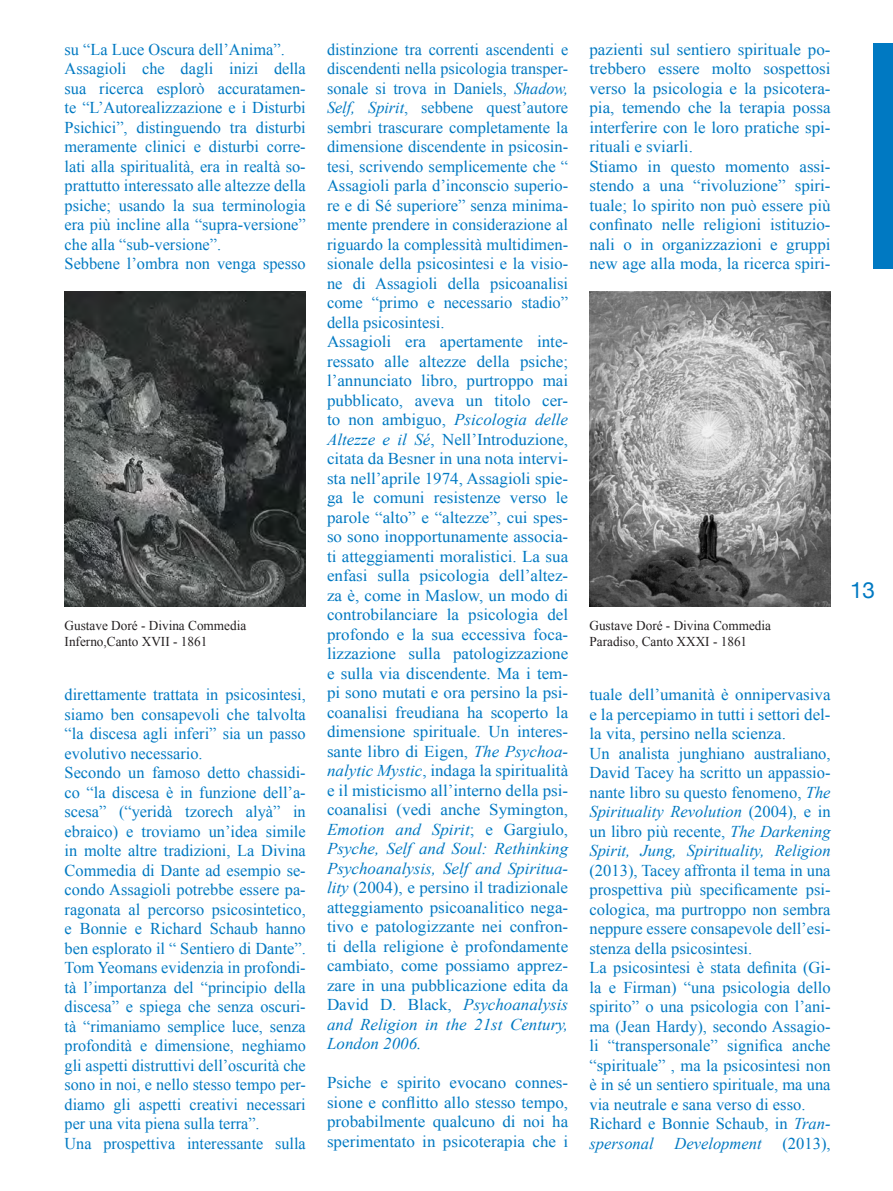
<style>
.page{position:relative;width:893px;height:1191px;background:#fff}
.page>*{position:absolute;margin:0;border:0;box-sizing:border-box;transform-origin:0 0}
.t1{font:22.5px "Helvetica Neue";color:#0079c2}
._1-articoloPSICOSINT{font:16.5px/19.5px "Times New Roman";color:#0079c2;text-align:justify}
._1-articoloPSICOSINT-2{font:italic 16.5px "Times New Roman";color:#0079c2}
._1-articoloPSICOSINT-3{font:13.5px "Times New Roman";color:#231f20}
.s1{font-style:italic}
</style>
<div class="page">
<img style="left:65px;top:291px;width:240px;height:316px">
<img style="left:589px;top:291px;width:241px;height:316px">
<div style="left:872px;top:43px;width:20px;height:226px;background:#0079c2"></div>
<p class="_1-articoloPSICOSINT" style="left:65px;top:39px;width:221px">su “La Luce Oscura dell’Anima”.</p>
<p class="_1-articoloPSICOSINT" style="left:65px;top:59px;width:243px">Assagioli che dagli inizi della sua ricerca esplorò accuratamen&shy;te “L’Autorealizzazione e i Disturbi Psichici”, distinguendo tra disturbi meramente clinici e disturbi corre&shy;lati alla spiritualità, era in realtà so&shy;prattutto interessato alle altezze della psiche; usando la sua terminologia era più incline alla “supra-versione” che alla “sub-versione”.</p>
<p class="_1-articoloPSICOSINT" style="left:65px;top:254px;width:242px">Sebbene l’ombra non venga spesso</p>
<p class="_1-articoloPSICOSINT-3" style="left:65px;top:616px;width:183px">Gustave Doré - Divina Commedia</p>
<p class="_1-articoloPSICOSINT-3" style="left:65px;top:633px;width:144px">Inferno,Canto XVII - 1861</p>
<p class="_1-articoloPSICOSINT" style="left:65px;top:685px;width:243px">direttamente trattata in psicosintesi, siamo ben consapevoli che talvolta “la discesa agli inferi” sia un passo evolutivo necessario.</p>
<p class="_1-articoloPSICOSINT" style="left:65px;top:763px;width:243px">Secondo un famoso detto chassidi&shy;co “la discesa è in funzione dell’a&shy;scesa” (“yeridà tzorech alyà” in ebraico) e troviamo un’idea simile in molte altre tradizioni, La Divina Commedia di Dante ad esempio se&shy;condo Assagioli potrebbe essere pa&shy;ragonata al percorso psicosintetico, e Bonnie e Richard Schaub hanno ben esplorato il “ Sentiero di Dante”.<br>Tom Yeomans evidenzia in profondi&shy;tà l’importanza del “principio della discesa” e spiega che senza oscuri&shy;tà “rimaniamo semplice luce, senza profondità e dimensione, neghiamo gli aspetti distruttivi dell’oscurità che sono in noi, e nello stesso tempo per&shy;diamo gli aspetti creativi necessari per una vita piena sulla terra”.</p>
<p class="_1-articoloPSICOSINT" style="left:65px;top:1133px;width:242px">Una prospettiva interessante sulla</p>
<p class="_1-articoloPSICOSINT" style="left:327px;top:39px;width:242px">distinzione tra correnti ascendenti e discendenti nella psicologia transper&shy;sonale si trova in Daniels, <span class="s1">Shadow, Self, Spirit</span>, sebbene quest’autore sembri trascurare completamente la dimensione discendente in psicosin&shy;tesi, scrivendo semplicemente che “ Assagioli parla d’inconscio superio&shy;re e di Sé superiore” senza minima&shy;mente prendere in considerazione al riguardo la complessità multidimen&shy;sionale della psicosintesi e la visio&shy;ne di Assagioli della psicoanalisi come “primo e necessario stadio” della psicosintesi.</p>
<p class="_1-articoloPSICOSINT" style="left:327px;top:332px;width:243px">Assagioli era apertamente inte&shy;ressato alle altezze della psiche; l’annunciato libro, purtroppo mai pubblicato, aveva un titolo cer&shy;to non ambiguo, <span class="s1">Psicologia delle Altezze e il Sé</span>, Nell’Introduzione, citata da Besner in una nota intervi&shy;sta nell’aprile 1974, Assagioli spie&shy;ga le comuni resistenze verso le parole “alto” e “altezze”, cui spes&shy;so sono inopportunamente associa&shy;ti atteggiamenti moralistici. La sua enfasi sulla psicologia dell’altez&shy;za è, come in Maslow, un modo di controbilanciare la psicologia del profondo e la sua eccessiva foca&shy;lizzazione sulla patologizzazione e sulla via discendente. Ma i tem&shy;pi sono mutati e ora persino la psi&shy;coanalisi freudiana ha scoperto la dimensione spirituale. Un interes&shy;sante libro di Eigen, <span class="s1">The Psychoa&shy;nalytic Mystic</span>, indaga la spiritualità e il misticismo all’interno della psi&shy;coanalisi (vedi anche Symington, <span class="s1">Emotion and Spirit</span>; e Gargiulo, <span class="s1">Psyche, Self and Soul: Rethinking Psychoanalysis, Self and Spiritua&shy;lity</span> (2004), e persino il tradizionale atteggiamento psicoanalitico nega&shy;tivo e patologizzante nei confron&shy;ti della religione è profondamente cambiato, come possiamo apprez&shy;zare in una pubblicazione edita da David D. Black, <span class="s1">Psychoanalysis and Religion in the 21st Century, London 2006.</span></p>
<p class="_1-articoloPSICOSINT" style="left:327px;top:1073px;width:242px">Psiche e spirito evocano connes&shy;sione e conflitto allo stesso tempo, probabilmente qualcuno di noi ha sperimentato in psicoterapia che i</p>
<p class="_1-articoloPSICOSINT" style="left:589px;top:39px;width:242px">pazienti sul sentiero spirituale po&shy;trebbero essere molto sospettosi verso la psicologia e la psicotera&shy;pia, temendo che la terapia possa interferire con le loro pratiche spi&shy;rituali e sviarli.</p>
<p class="_1-articoloPSICOSINT" style="left:589px;top:156px;width:243px">Stiamo in questo momento assi&shy;stendo a una “rivoluzione” spiri&shy;tuale; lo spirito non può essere più confinato nelle religioni istituzio&shy;nali o in organizzazioni e gruppi new age alla moda, la ricerca spiri-</p>
<p class="_1-articoloPSICOSINT-3" style="left:589px;top:616px;width:183px">Gustave Doré - Divina Commedia</p>
<p class="_1-articoloPSICOSINT-3" style="left:589px;top:633px;width:159px">Paradiso, Canto XXXI - 1861</p>
<p class="_1-articoloPSICOSINT" style="left:589px;top:685px;width:243px">tuale dell’umanità è onnipervasiva e la percepiamo in tutti i settori del&shy;la vita, persino nella scienza.</p>
<p class="_1-articoloPSICOSINT" style="left:589px;top:743px;width:242px">Un analista junghiano australiano, David Tacey ha scritto un appassio&shy;nante libro su questo fenomeno, <span class="s1">The Spirituality Revolution</span> (2004), e in un libro più recente, <span class="s1">The Darkening Spirit, Jung, Spirituality, Religion </span>(2013), Tacey affronta il tema in una prospettiva più specificamente psi&shy;cologica, ma purtroppo non sembra neppure essere consapevole dell’esi&shy;stenza della psicosintesi.</p>
<p class="_1-articoloPSICOSINT" style="left:589px;top:958px;width:242px">La psicosintesi è stata definita (Gi&shy;la e Firman) “una psicologia dello spirito” o una psicologia con l’ani&shy;ma (Jean Hardy), secondo Assagio&shy;li “transpersonale” significa anche “spirituale” , ma la psicosintesi non è in sé un sentiero spirituale, ma una via neutrale e sana verso di esso.</p>
<p class="_1-articoloPSICOSINT" style="left:589px;top:1114px;width:242px">Richard e Bonnie Schaub, in <span class="s1">Tran&shy;spersonal</span></p>
<p class="_1-articoloPSICOSINT-2" style="left:674px;top:1132px;width:89px">Development</p>
<p class="_1-articoloPSICOSINT" style="left:782px;top:1133px;width:50px">(2013),</p>
<h1 class="t1" style="left:849px;top:574px;width:27px">13</h1>
</div>
